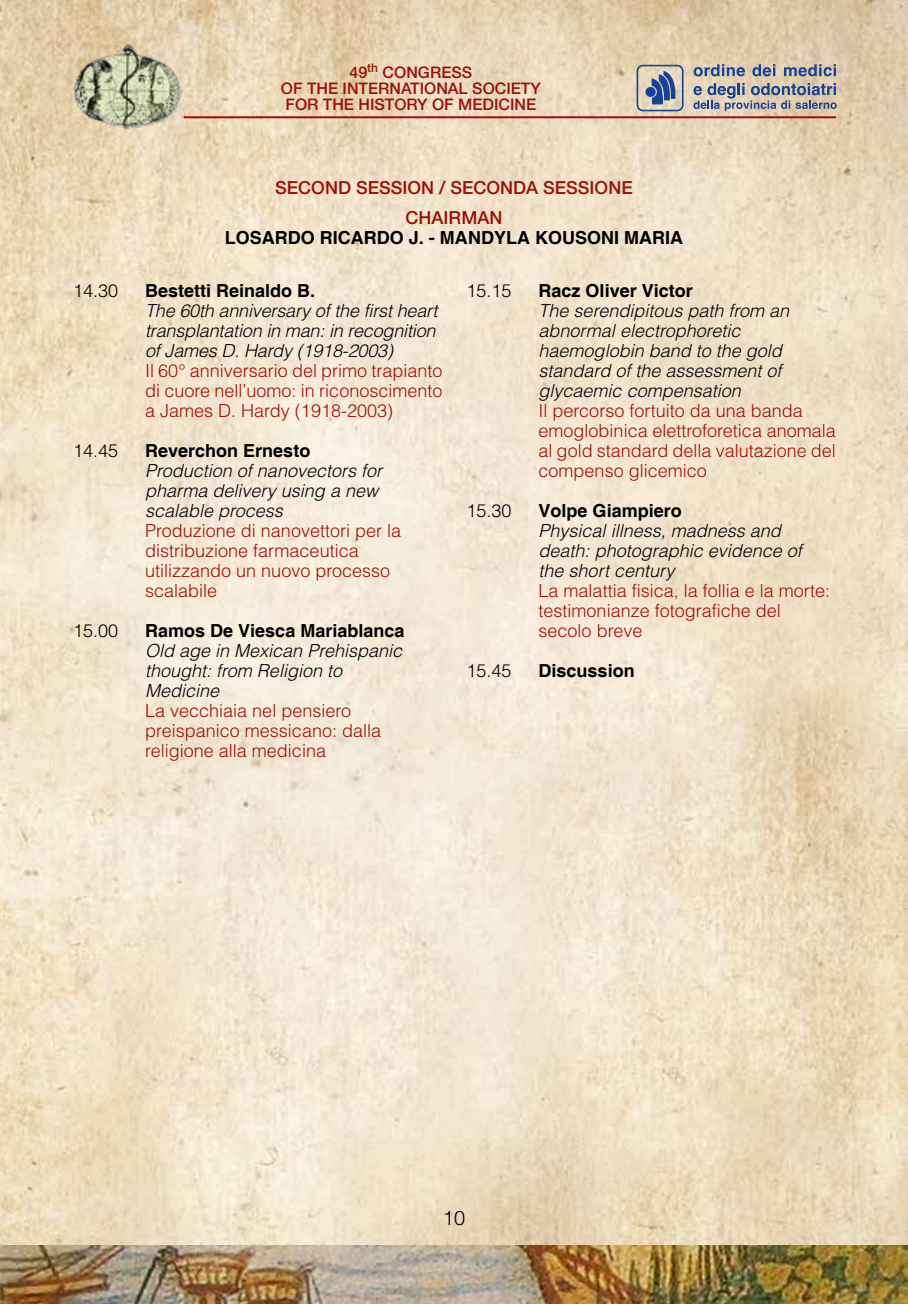
<style>
.page{position:relative;width:908px;height:1304px;background:#fff}
.page>*{position:absolute;margin:0;border:0;box-sizing:border-box;transform-origin:0 0}
.t1{font:300 20px "Helvetica";color:#000}
.t2{font:300 18px/20px "Helvetica";color:#9c1006}
.t3{font:italic 300 18px/20px "Helvetica";color:#000}
.t4{font:700 18px "Helvetica";color:#000}
.t5{font:500 18px/30px "Helvetica Neue LT Std";color:#9c1006;text-align:center}
.t6{font:300 18px "Helvetica";color:#000}
.t7{font:500 16px/16px "Helvetica Neue LT Std";color:#9c1006;text-align:center}
</style>
<div class="page">
<img style="left:0;top:0;width:907px;height:1246px">
<img style="left:73px;top:44px;width:111px;height:89px">
<svg style="left:693px;top:83px;width:143px;height:28px"></svg>
<svg style="left:693px;top:64px;width:51px;height:12px"></svg>
<svg style="left:752px;top:64px;width:23px;height:12px"></svg>
<svg style="left:783px;top:64px;width:52px;height:12px"></svg>
<svg style="left:636px;top:65px;width:47px;height:46px"></svg>
<hr style="left:184px;top:116px;width:651px;height:2px;background:#9c1006">
<img style="left:0;top:1246px;width:907px;height:58px">
<p class="t7" style="left:281px;top:65px;width:261px">49<sup>th</sup> CONGRESS<br>OF THE INTERNATIONAL SOCIETY<br>FOR THE HISTORY OF MEDICINE</p>
<p class="t5" style="left:275px;top:173px;width:359px">SECOND SESSION / SECONDA SESSIONE<br>CHAIRMAN</p>
<p class="t4" style="left:225px;top:227px;width:459px">LOSARDO RICARDO J. - MANDYLA KOUSONI MARIA</p>
<p class="t6" style="left:73px;top:279px;width:47px">14.30</p>
<p class="t4" style="left:145px;top:279px;width:172px">Bestetti Reinaldo B.</p>
<p class="t3" style="left:145px;top:300px;width:293px;text-align:justify">The 60th anniversary of the first heart transplantation in man: in recognition of James D. Hardy (1918-2003)</p>
<p class="t2" style="left:145px;top:360px;width:299px;text-align:justify">Il 60° anniversario del primo trapianto di cuore nell’uomo: in riconoscimento a James D. Hardy (1918-2003)</p>
<p class="t6" style="left:73px;top:439px;width:47px">14.45</p>
<p class="t4" style="left:145px;top:439px;width:167px">Reverchon Ernesto</p>
<p class="t3" style="left:145px;top:460px;width:238px">Production of nanovectors for pharma delivery using a new scalable process</p>
<p class="t2" style="left:145px;top:520px;width:257px">Produzione di nanovettori per la distribuzione farmaceutica utilizzando un nuovo processo scalabile</p>
<p class="t6" style="left:73px;top:619px;width:47px">15.00</p>
<p class="t4" style="left:145px;top:619px;width:261px">Ramos De Viesca Mariablanca</p>
<p class="t3" style="left:145px;top:640px;width:258px">Old age in Mexican Prehispanic thought: from Religion to<br>Medicine</p>
<p class="t2" style="left:145px;top:700px;width:237px">La vecchiaia nel pensiero preispanico messicano: dalla religione alla medicina</p>
<p class="t6" style="left:466px;top:279px;width:47px">15.15</p>
<p class="t4" style="left:538px;top:279px;width:156px">Racz Oliver Victor</p>
<p class="t3" style="left:538px;top:300px;width:252px">The serendipitous path from an abnormal electrophoretic haemoglobin band to the gold standard of the assessment of glycaemic compensation</p>
<p class="t2" style="left:538px;top:400px;width:299px">Il percorso fortuito da una banda emoglobinica elettroforetica anomala al gold standard della valutazione del compenso glicemico</p>
<p class="t6" style="left:466px;top:499px;width:47px">15.30</p>
<p class="t4" style="left:538px;top:499px;width:145px">Volpe Giampiero</p>
<p class="t3" style="left:538px;top:520px;width:265px">Physical illness, madness and death: photographic evidence of the short century</p>
<p class="t2" style="left:538px;top:580px;width:293px">La malattia fisica, la follia e la morte: testimonianze fotografiche del secolo breve</p>
<p class="t6" style="left:466px;top:659px;width:47px">15.45</p>
<p class="t4" style="left:538px;top:659px;width:98px">Discussion</p>
<p class="t1" style="left:442px;top:1205px;width:24px">10</p>
</div>
